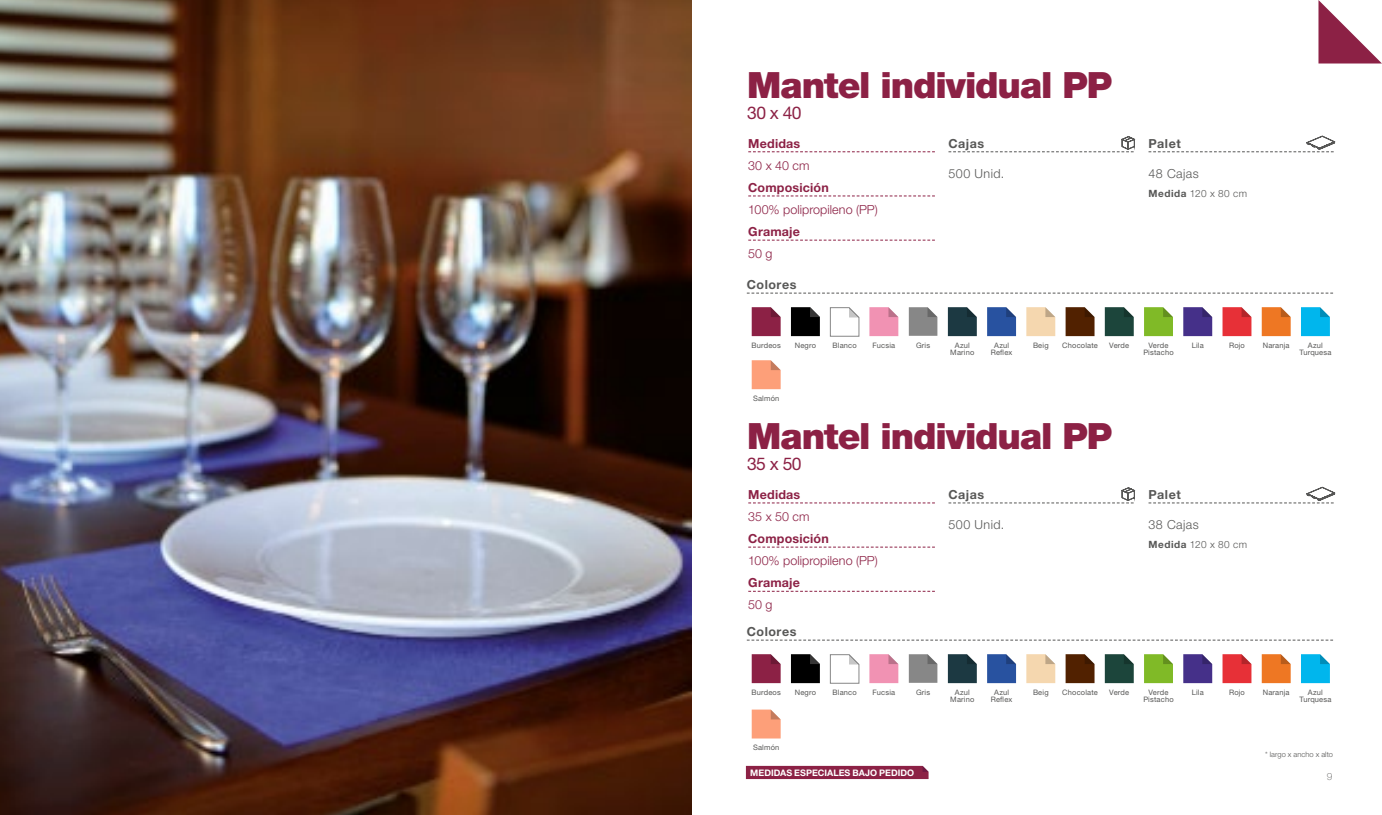
<style>
.page{position:relative;width:1382px;height:815px;background:#fff}
.page>*{position:absolute;margin:0;border:0;box-sizing:border-box;transform-origin:0 0}
.t1{font:900 36.25px "Helvetica Neue LT Std";letter-spacing:-.03em;color:#8c2145}
.t2{font:17.5px "Helvetica Neue LT Std";letter-spacing:-.035em;color:#8c2145}
.t3{font:300 12.5px "Helvetica Neue LT Std";letter-spacing:.005em;color:#8c2145}
.t4{font:700 12.5px "Helvetica Neue LT Std";letter-spacing:.015em;color:#8c2145}
.t5{font:700 12.5px "Helvetica Neue LT Std";letter-spacing:.04em;color:#575756}
.t6{font:300 12.5px "Helvetica Neue LT Std";letter-spacing:.035em;color:#575756}
.t7{font:300 10px "Helvetica Neue LT Std";letter-spacing:.035em;color:#575756}
.t8{font:100 10px "Helvetica Neue LT Std";color:#575756}
.t9{font:700 9px "Helvetica Neue LT Std";letter-spacing:.005em;color:#fff}
.t10{font:7.5px/7.5px "Helvetica Neue LT Std";letter-spacing:.02em;color:#575756;text-align:center}
.t11{font:300 7.5px "Helvetica Neue LT Std";color:#575756}
.s1{font-weight:700}
</style>
<div class="page">
<img style="left:0;top:0;width:691px;height:815px">
<svg style="left:748px;top:151px;width:187px;height:1px"></svg>
<svg style="left:748px;top:195px;width:187px;height:1px"></svg>
<svg style="left:748px;top:240px;width:187px;height:1px"></svg>
<svg style="left:748px;top:502px;width:187px;height:1px"></svg>
<svg style="left:748px;top:547px;width:187px;height:1px"></svg>
<svg style="left:748px;top:591px;width:187px;height:1px"></svg>
<svg style="left:948px;top:136px;width:187px;height:16px"></svg>
<svg style="left:948px;top:487px;width:187px;height:16px"></svg>
<svg style="left:1148px;top:136px;width:187px;height:16px"></svg>
<svg style="left:1148px;top:487px;width:187px;height:16px"></svg>
<svg style="left:747px;top:293px;width:586px;height:1px"></svg>
<svg style="left:752px;top:307px;width:29px;height:29px"></svg>
<svg style="left:1262px;top:307px;width:29px;height:29px"></svg>
<svg style="left:752px;top:360px;width:29px;height:29px"></svg>
<svg style="left:752px;top:710px;width:29px;height:28px"></svg>
<svg style="left:1301px;top:307px;width:29px;height:29px"></svg>
<svg style="left:1105px;top:307px;width:29px;height:29px"></svg>
<svg style="left:1066px;top:307px;width:28px;height:29px"></svg>
<svg style="left:1183px;top:307px;width:29px;height:29px"></svg>
<svg style="left:1144px;top:307px;width:29px;height:29px"></svg>
<svg style="left:1222px;top:307px;width:29px;height:29px"></svg>
<svg style="left:791px;top:307px;width:29px;height:29px"></svg>
<svg style="left:829px;top:307px;width:31px;height:30px"></svg>
<svg style="left:869px;top:307px;width:29px;height:29px"></svg>
<svg style="left:909px;top:307px;width:28px;height:29px"></svg>
<svg style="left:948px;top:307px;width:29px;height:29px"></svg>
<svg style="left:987px;top:307px;width:29px;height:29px"></svg>
<svg style="left:1026px;top:307px;width:29px;height:29px"></svg>
<div style="left:746px;top:766px;width:182px;height:13px;background:#8c2145"></div>
<svg style="left:747px;top:640px;width:586px;height:1px"></svg>
<svg style="left:752px;top:654px;width:29px;height:29px"></svg>
<svg style="left:1262px;top:654px;width:29px;height:29px"></svg>
<svg style="left:1301px;top:654px;width:29px;height:29px"></svg>
<svg style="left:1105px;top:654px;width:29px;height:29px"></svg>
<svg style="left:1066px;top:654px;width:28px;height:29px"></svg>
<svg style="left:1183px;top:654px;width:29px;height:29px"></svg>
<svg style="left:1144px;top:654px;width:29px;height:29px"></svg>
<svg style="left:1222px;top:654px;width:29px;height:29px"></svg>
<svg style="left:791px;top:654px;width:29px;height:29px"></svg>
<svg style="left:829px;top:654px;width:31px;height:30px"></svg>
<svg style="left:869px;top:654px;width:29px;height:29px"></svg>
<svg style="left:909px;top:654px;width:28px;height:29px"></svg>
<svg style="left:948px;top:654px;width:29px;height:29px"></svg>
<svg style="left:987px;top:654px;width:29px;height:29px"></svg>
<svg style="left:1026px;top:654px;width:29px;height:29px"></svg>
<svg style="left:1318px;top:0;width:64px;height:64px"></svg>
<h1 class="t1" style="left:747px;top:63px;width:367px">Mantel individual PP</h1>
<h2 class="t2" style="left:747px;top:102px;width:56px">30 x 40</h2>
<h3 class="t4" style="left:748px;top:136px;width:54px">Medidas</h3>
<h3 class="t3" style="left:748px;top:158px;width:63px">30 x 40 cm</h3>
<h3 class="t4" style="left:748px;top:180px;width:82px">Composición</h3>
<h3 class="t3" style="left:748px;top:202px;width:131px">100% polipropileno (PP)</h3>
<h3 class="t4" style="left:748px;top:224px;width:53px">Gramaje</h3>
<h3 class="t3" style="left:748px;top:246px;width:26px">50 g</h3>
<h3 class="t5" style="left:948px;top:136px;width:37px">Cajas</h3>
<h3 class="t6" style="left:948px;top:166px;width:57px">500 Unid.</h3>
<h3 class="t5" style="left:747px;top:277px;width:51px">Colores</h3>
<h3 class="t5" style="left:1148px;top:136px;width:34px">Palet</h3>
<h3 class="t6" style="left:1148px;top:166px;width:52px">48 Cajas</h3>
<h3 class="t7" style="left:1148px;top:187px;width:100px"><span class="s1">Medida</span> 120 x 80 cm</h3>
<p class="t10" style="left:795px;top:341px;width:23px">Negro</p>
<p class="t10" style="left:832px;top:342px;width:26px">Blanco</p>
<p class="t10" style="left:872px;top:341px;width:24px">Fucsia</p>
<p class="t10" style="left:916px;top:341px;width:16px">Gris</p>
<p class="t10" style="left:955px;top:341px;width:16px">Azul</p>
<p class="t10" style="left:1229px;top:341px;width:17px">Rojo</p>
<p class="t10" style="left:950px;top:349px;width:26px">Marino</p>
<p class="t10" style="left:991px;top:341px;width:23px">Azul<br>Reflex</p>
<p class="t10" style="left:1033px;top:341px;width:17px">Beig</p>
<p class="t10" style="left:1062px;top:341px;width:37px">Chocolate</p>
<p class="t10" style="left:1109px;top:341px;width:21px">Verde</p>
<p class="t10" style="left:1148px;top:341px;width:21px">Verde</p>
<p class="t10" style="left:1192px;top:341px;width:13px">Lila</p>
<p class="t10" style="left:1143px;top:349px;width:32px">Pistacho</p>
<p class="t10" style="left:751px;top:341px;width:31px">Burdeos</p>
<p class="t10" style="left:1263px;top:341px;width:28px">Naranja</p>
<p class="t10" style="left:1299px;top:341px;width:34px">Azul<br>Turquesa</p>
<p class="t10" style="left:753px;top:394px;width:28px">Salmón</p>
<h1 class="t1" style="left:747px;top:414px;width:367px">Mantel individual PP</h1>
<h2 class="t2" style="left:747px;top:453px;width:56px">35 x 50</h2>
<h3 class="t4" style="left:748px;top:487px;width:54px">Medidas</h3>
<h3 class="t3" style="left:748px;top:509px;width:63px">35 x 50 cm</h3>
<h3 class="t4" style="left:748px;top:531px;width:82px">Composición</h3>
<h3 class="t3" style="left:748px;top:553px;width:131px">100% polipropileno (PP)</h3>
<h3 class="t4" style="left:748px;top:575px;width:53px">Gramaje</h3>
<h3 class="t3" style="left:748px;top:597px;width:26px">50 g</h3>
<h3 class="t5" style="left:747px;top:624px;width:51px">Colores</h3>
<h3 class="t5" style="left:948px;top:487px;width:37px">Cajas</h3>
<h3 class="t6" style="left:948px;top:517px;width:57px">500 Unid.</h3>
<h3 class="t5" style="left:1148px;top:487px;width:34px">Palet</h3>
<h3 class="t6" style="left:1148px;top:517px;width:52px">38 Cajas</h3>
<h3 class="t7" style="left:1148px;top:538px;width:100px"><span class="s1">Medida</span> 120 x 80 cm</h3>
<p class="t10" style="left:795px;top:688px;width:23px">Negro</p>
<p class="t10" style="left:832px;top:689px;width:26px">Blanco</p>
<p class="t10" style="left:872px;top:688px;width:24px">Fucsia</p>
<p class="t10" style="left:916px;top:688px;width:16px">Gris</p>
<p class="t10" style="left:955px;top:688px;width:16px">Azul</p>
<p class="t10" style="left:1229px;top:688px;width:17px">Rojo</p>
<p class="t10" style="left:950px;top:696px;width:26px">Marino</p>
<p class="t10" style="left:991px;top:688px;width:23px">Azul<br>Reflex</p>
<p class="t10" style="left:1033px;top:688px;width:17px">Beig</p>
<p class="t10" style="left:1062px;top:688px;width:37px">Chocolate</p>
<p class="t10" style="left:1109px;top:688px;width:21px">Verde</p>
<p class="t10" style="left:1148px;top:688px;width:21px">Verde</p>
<p class="t10" style="left:1192px;top:688px;width:13px">Lila</p>
<p class="t10" style="left:1143px;top:696px;width:32px">Pistacho</p>
<p class="t10" style="left:751px;top:688px;width:31px">Burdeos</p>
<p class="t10" style="left:1263px;top:688px;width:28px">Naranja</p>
<p class="t10" style="left:1299px;top:688px;width:34px">Azul<br>Turquesa</p>
<p class="t10" style="left:753px;top:744px;width:28px">Salmón</p>
<p class="t9" style="left:750px;top:767px;width:165px">MEDIDAS ESPECIALES BAJO PEDIDO</p>
<p class="t11" style="left:1265px;top:750px;width:69px">* largo x ancho x alto</p>
<h3 class="t8" style="left:1327px;top:770px;width:7px">9</h3>
</div>
